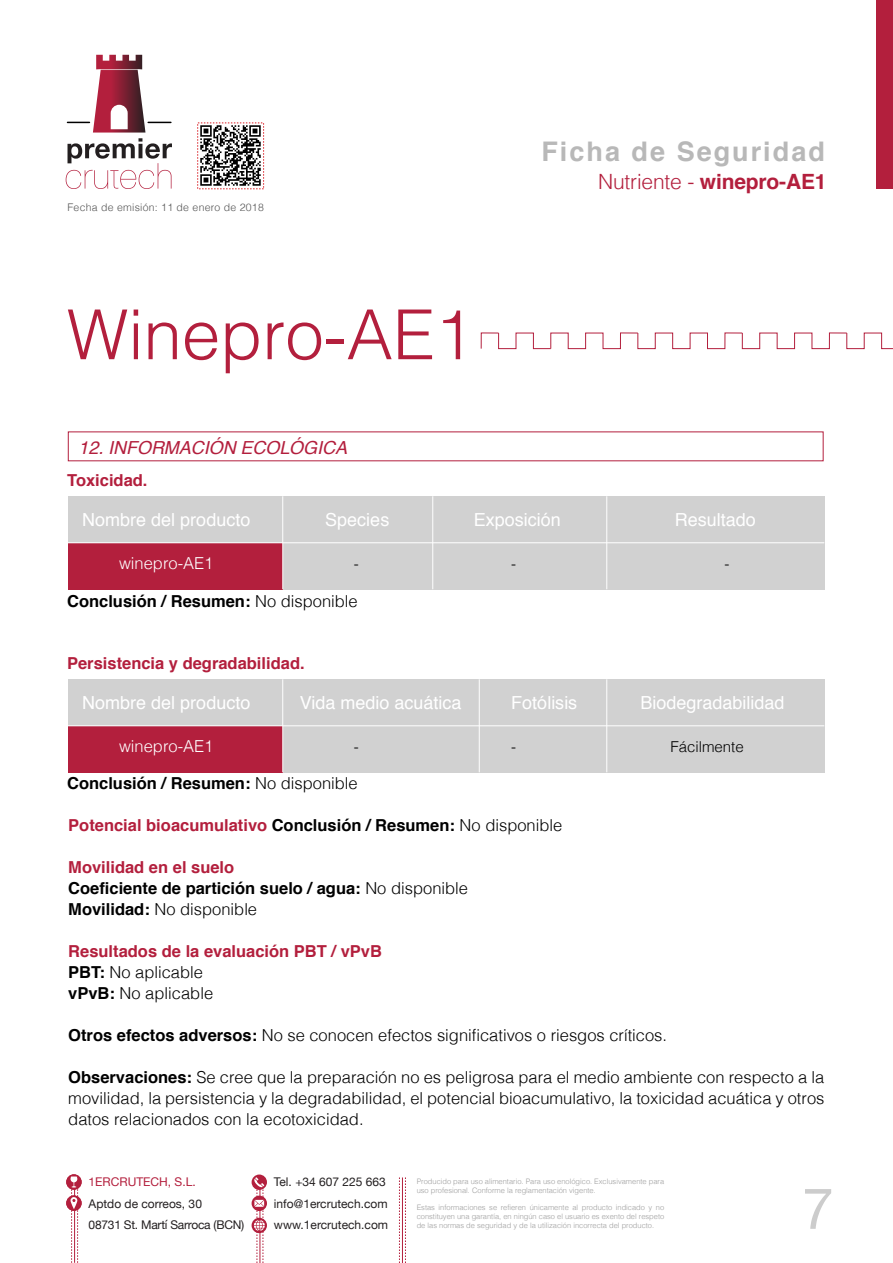
<style>
.page{position:relative;width:893px;height:1263px;background:#fff}
.page>*{position:absolute;margin:0;border:0;box-sizing:border-box;transform-origin:0 0}
.t1{font:300 69px "Helvetica";color:#b31f3d}
.t2{font:57px "Helvetica Neue";color:#ccc}
.t3{font:700 27px "Helvetica";letter-spacing:.075em;color:#b8b8b8}
.t4{font:700 21px "Helvetica";letter-spacing:-.01em;color:#b31f3d}
.t5{font:18px "Helvetica";color:#fff}
.t6{font:italic 18px "Helvetica";letter-spacing:-.005em;color:#b31f3d}
.t7{font:300 16.5px/21px "Helvetica";color:#000;text-align:justify}
.t8{font:700 16.5px/21px "Helvetica";color:#b31f3d}
.t9{font:700 16.5px/21px "Helvetica";color:#000}
.t10{font:300 16.5px "Helvetica";color:#fff}
.t11{font:300 15px "Helvetica";color:#000}
.t12{font:12px/21px "Helvetica Neue";color:#231f20}
.t13{font:12px/21px "Helvetica Neue";letter-spacing:-.02em;color:#231f20}
.t14{font:12px "Helvetica Neue";color:#b31f3d}
.t15{font:300 10.5px "Helvetica";letter-spacing:.025em;color:#545454}
.t16{font:300 7.5px/9px "Helvetica";color:#9e9e9e}
.s1{font-weight:300}
.s2{color:#000}
.s3{font-weight:300;color:#000}
.s4{color:#b31f3d}
.s5{font-weight:700}
</style>
<div class="page">
<div style="left:876px;top:0;width:17px;height:189px;background:#b31f3d"></div>
<div style="left:68px;top:496px;width:756px;height:93px;background:#d1d1d1"></div>
<div style="left:68px;top:543px;width:215px;height:46px;background:#b31f3d"></div>
<hr style="left:67px;top:542px;width:757px;height:1px;background:#fff">
<hr style="left:282px;top:496px;width:1px;height:93px;background:#fff">
<hr style="left:432px;top:496px;width:1px;height:93px;background:#fff">
<hr style="left:606px;top:496px;width:1px;height:93px;background:#fff">
<div style="left:68px;top:679px;width:756px;height:93px;background:#d1d1d1"></div>
<div style="left:68px;top:726px;width:215px;height:46px;background:#b31f3d"></div>
<hr style="left:67px;top:725px;width:757px;height:1px;background:#fff">
<hr style="left:282px;top:679px;width:1px;height:93px;background:#fff">
<hr style="left:479px;top:679px;width:1px;height:93px;background:#fff">
<hr style="left:606px;top:679px;width:1px;height:93px;background:#fff">
<svg style="left:66px;top:55px;width:106px;height:134px"></svg>
<svg style="left:399px;top:1177px;width:7px;height:86px"></svg>
<svg style="left:252px;top:1174px;width:15px;height:16px"></svg>
<svg style="left:252px;top:1195px;width:15px;height:16px"></svg>
<div style="left:252px;top:1218px;width:15px;height:15px;background:#b31f3d;border-radius:50%"></div>
<svg style="left:254px;top:1177px;width:11px;height:86px"></svg>
<svg style="left:66px;top:1174px;width:16px;height:16px"></svg>
<svg style="left:66px;top:1195px;width:16px;height:16px"></svg>
<svg style="left:69px;top:1176px;width:10px;height:87px"></svg>
<svg style="left:481px;top:333px;width:412px;height:16px"></svg>
<img style="left:200px;top:125px;width:61px;height:61px">
<h3 class="t3" style="left:541px;top:130px;width:285px">Ficha de Seguridad</h3>
<h3 class="t15" style="left:67px;top:198px;width:198px">Fecha de emisión: 11 de enero de 2018</h3>
<h1 class="t1" style="left:67px;top:276px;width:408px">Winepro-AE1</h1>
<h3 class="t4" style="left:598px;top:164px;width:230px"><span class="s1">Nutriente -</span> winepro-AE1</h3>
<h3 class="t6" style="left:78px;top:434px;width:270px">12. INFORMACIÓN ECOLÓGICA</h3>
<h3 class="t8" style="left:67px;top:469px;width:82px">Toxicidad.</h3>
<h3 class="t5" style="left:82px;top:505px;width:170px">Nombre del producto</h3>
<h3 class="t5" style="left:325px;top:505px;width:66px">Species</h3>
<h3 class="t5" style="left:474px;top:505px;width:89px">Exposición</h3>
<h3 class="t5" style="left:675px;top:505px;width:83px">Resultado</h3>
<h3 class="t10" style="left:119px;top:549px;width:96px">winepro-AE1</h3>
<h3 class="t11" style="left:354px;top:551px;width:6px">-</h3>
<h3 class="t11" style="left:511px;top:551px;width:6px">-</h3>
<h3 class="t11" style="left:724px;top:551px;width:6px">-</h3>
<h3 class="t9" style="left:67px;top:591px;width:292px">Conclusión / Resumen: <span class="s1">No disponible</span></h3>
<h3 class="t8" style="left:67px;top:652px;width:239px">Persistencia y degradabilidad.</h3>
<h3 class="t5" style="left:82px;top:688px;width:170px">Nombre del producto</h3>
<h3 class="t5" style="left:300px;top:688px;width:163px">Vida medio acuática</h3>
<h3 class="t5" style="left:511px;top:688px;width:68px">Fotólisis</h3>
<h3 class="t5" style="left:640px;top:688px;width:146px">Biodegradabilidad</h3>
<h3 class="t10" style="left:119px;top:732px;width:96px">winepro-AE1</h3>
<h3 class="t11" style="left:354px;top:734px;width:6px">-</h3>
<h3 class="t11" style="left:511px;top:734px;width:6px">-</h3>
<h3 class="t11" style="left:670px;top:734px;width:75px">Fácilmente</h3>
<h3 class="t9" style="left:67px;top:772px;width:292px">Conclusión / Resumen: <span class="s1">No disponible</span></h3>
<h3 class="t8" style="left:68px;top:814px;width:496px">Potencial bioacumulativo <span class="s2">Conclusión / Resumen:</span> <span class="s3">No disponible</span></h3>
<h3 class="t9" style="left:68px;top:856px;width:401px"><span class="s4">Movilidad en el suelo<br></span>Coeficiente de partición suelo / agua: <span class="s1">No disponible<br></span>Movilidad: <span class="s1">No disponible</span></h3>
<h3 class="t8" style="left:68px;top:940px;width:315px">Resultados de la evaluación PBT / vPvB<br><span class="s2">PBT:</span> <span class="s3">No aplicable<br></span><span class="s2">vPvB:</span> <span class="s3">No aplicable</span></h3>
<h3 class="t7" style="left:68px;top:1023px;width:600px"><span class="s5">Otros efectos adversos:</span> No se conocen efectos significativos o riesgos críticos.</h3>
<p class="t7" style="left:68px;top:1065px;width:758px"><span class="s5">Observaciones:</span> Se cree que la preparación no es peligrosa para el medio ambiente con respecto a la movilidad, la persistencia y la degradabilidad, el potencial bioacumulativo, la toxicidad acuática y otros datos relacionados con la ecotoxicidad.</p>
<h3 class="t14" style="left:89px;top:1173px;width:109px">1ERCRUTECH, S.L.</h3>
<h3 class="t13" style="left:89px;top:1193px;width:157px">Aptdo de correos, 30<br>08731 St. Martí Sarroca (BCN)</h3>
<h3 class="t12" style="left:274px;top:1172px;width:116px">Tel. +34 607 225 663 info@1ercrutech.com www.1ercrutech.com</h3>
<p class="t16" style="left:417px;top:1176px;width:249px">Producido para uso alimentario. Para uso enológico. Exclusivamente para uso profesional. Conforme la reglamentación vigente.</p>
<p class="t16" style="left:417px;top:1203px;width:249px;text-align:justify">Estas informaciones se refieren únicamente al producto indicado y no constituyen una garantía, en ningún caso el usuario es exento del respeto de las normas de seguridad y de la utilización incorrecta del producto.</p>
<h2 class="t2" style="left:802px;top:1167px;width:33px">7</h2>
</div>
